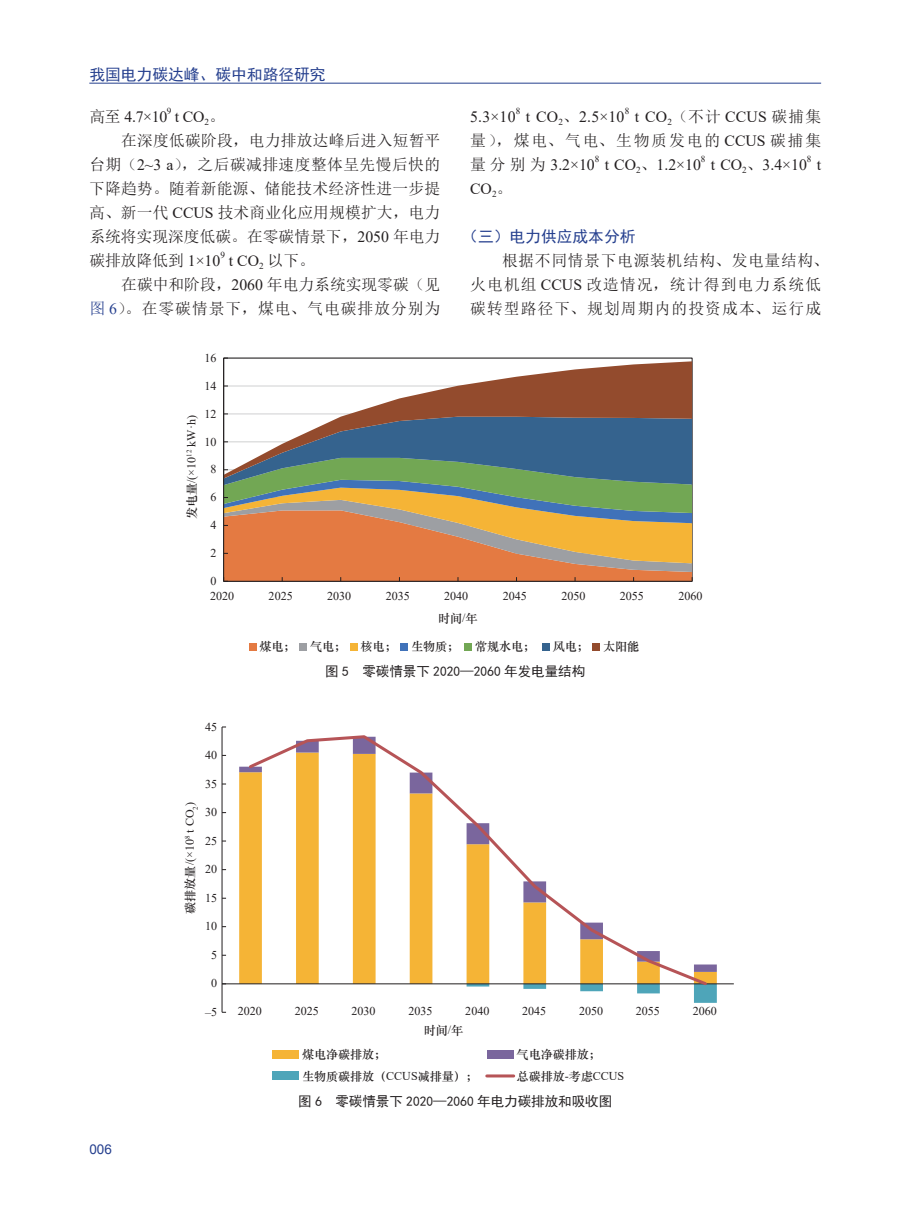
<style>
.page{position:relative;width:919px;height:1217px;background:#fff}
.page>*{position:absolute;margin:0;border:0;box-sizing:border-box;transform-origin:0 0}
.t1{font:15.75px/24px "Sim Sun";letter-spacing:.045em;color:#231f20;text-align:justify}
.t2{font:15.75px "Times New Roman";color:#231f20}
.t3{font:15.75px/24px "Sim Sun";letter-spacing:.07em;color:#231f20}
.t4{font:15.75px "Sim Hei";color:#253f8e}
.t5{font:15.75px "Sim Sun";letter-spacing:.12em;color:#231f20}
.t6{font:13.5px "Sim Hei";color:#231f20}
.t7{font:13.5px "Arial";color:#253f8e}
.t8{font:12px "Times New Roman";color:#231f20}
.t9{font:12px "ST Zhongsong";color:#231f20}
.t10{font:9.15px "Times New Roman";color:#231f20}
.s1{font-family:"Sim Sun"}
.s2{font-family:"Times New Roman"}
.s3{color:#253f8e}
.s4{font-family:"Times New Roman";color:#253f8e}
.s5{font-family:"ST Zhongsong"}
</style>
<div class="page">
<hr style="left:89px;top:83px;width:732px;height:1px;background:#253f8e">
<svg style="left:224px;top:361px;width:468px;height:52px"></svg>
<hr style="left:223px;top:358px;width:1px;height:223px;background:#231f20">
<svg style="left:223px;top:413px;width:469px;height:168px;background:#9a896a"></svg>
<div style="left:249px;top:643px;width:7px;height:7px;background:#e47a42"></div>
<div style="left:299px;top:643px;width:8px;height:7px;background:#9d9fa3"></div>
<div style="left:350px;top:643px;width:7px;height:7px;background:#f5b436"></div>
<div style="left:400px;top:643px;width:8px;height:7px;background:#4072b9"></div>
<div style="left:464px;top:643px;width:8px;height:7px;background:#72a754"></div>
<div style="left:542px;top:643px;width:7px;height:7px;background:#35638e"></div>
<div style="left:592px;top:643px;width:8px;height:7px;background:#934b2d"></div>
<svg style="left:239px;top:766px;width:477px;height:205px"></svg>
<svg style="left:523px;top:984px;width:193px;height:18px"></svg>
<hr style="left:221px;top:726px;width:1px;height:286px;background:#231f20">
<hr style="left:222px;top:983px;width:511px;height:1px;background:#231f20">
<svg style="left:246px;top:735px;width:463px;height:252px"></svg>
<div style="left:272px;top:1049px;width:27px;height:8px;background:#f5b436"></div>
<div style="left:486px;top:1049px;width:27px;height:8px;background:#7a669d"></div>
<div style="left:272px;top:1071px;width:27px;height:8px;background:#4ea5b9"></div>
<hr style="left:486px;top:1074px;width:27px;height:3px;background:#b65457">
<p class="t4" style="left:89px;top:66px;width:238px">我国电力碳达峰、碳中和路径研究</p>
<p class="t2" style="left:89px;top:105px;width:79px"><span class="s1">高至</span> 4.7×10</p>
<p class="t10" style="left:167px;top:105px;width:6px">9</p>
<p class="t2" style="left:175px;top:105px;width:51px">t CO<sub>2</sub><span class="s1">。</span></p>
<p class="t1" style="left:89px;top:128px;width:352px;text-indent:32px">在深度低碳阶段，电力排放达峰后进入短暂平台期（<span class="s2">2~3 a</span>），之后碳减排速度整体呈先慢后快的下降趋势。随着新能源、储能技术经济性进一步提高、新一代 <span class="s2">CCUS</span> 技术商业化应用规模扩大，电力系统将实现深度低碳。在零碳情景下，<span class="s2">2050</span> 年电力碳排放降低到 <span class="s2">1×10</span></p>
<p class="t10" style="left:220px;top:249px;width:6px">9</p>
<p class="t2" style="left:229px;top:249px;width:87px">t CO<sub>2</sub> <span class="s1">以下。</span></p>
<p class="t1" style="left:89px;top:272px;width:352px;text-align:right">在碳中和阶段，<span class="s2">2060</span> 年电力系统实现零碳（见<br><span class="s3">图</span> <span class="s4">6</span>）。在零碳情景下，煤电、气电碳排放分别为</p>
<p class="t8" style="left:204px;top:349px;width:14px">16</p>
<p class="t8" style="left:204px;top:377px;width:14px">14</p>
<p class="t8" style="left:204px;top:405px;width:14px">12</p>
<p class="t8" style="left:183px;top:519px;width:105px;rotate:-90deg"><span class="s5">发电量</span>/(×10<sup>12</sup> kW·h)</p>
<p class="t8" style="left:204px;top:433px;width:14px">10</p>
<p class="t8" style="left:210px;top:461px;width:8px">8</p>
<p class="t8" style="left:210px;top:489px;width:8px">6</p>
<p class="t8" style="left:210px;top:516px;width:8px">4</p>
<p class="t8" style="left:210px;top:544px;width:8px">2</p>
<p class="t8" style="left:210px;top:572px;width:8px">0</p>
<p class="t2" style="left:470px;top:105px;width:47px">5.3×10</p>
<p class="t10" style="left:515px;top:105px;width:6px">8</p>
<p class="t2" style="left:526px;top:105px;width:100px">t CO<sub>2</sub><span class="s1">、</span>2.5×10</p>
<p class="t10" style="left:624px;top:105px;width:6px">8</p>
<p class="t2" style="left:635px;top:105px;width:188px">t CO<sub>2</sub><span class="s1">（不计</span> CCUS <span class="s1">碳捕集</span></p>
<p class="t5" style="left:470px;top:132px;width:352px">量），煤电、气电、生物质发电的 <span class="s2">CCUS</span> 碳捕集</p>
<p class="t2" style="left:470px;top:153px;width:126px"><span class="s1">量分别为</span> 3.2×10</p>
<p class="t10" style="left:594px;top:153px;width:6px">8</p>
<p class="t2" style="left:604px;top:153px;width:98px">t CO<sub>2</sub><span class="s1">、</span>1.2×10</p>
<p class="t10" style="left:700px;top:153px;width:6px">8</p>
<p class="t2" style="left:710px;top:153px;width:98px">t CO<sub>2</sub><span class="s1">、</span>3.4×10</p>
<p class="t10" style="left:806px;top:153px;width:6px">8</p>
<p class="t2" style="left:816px;top:153px;width:6px">t</p>
<p class="t2" style="left:470px;top:177px;width:44px">CO<sub>2</sub><span class="s1">。</span></p>
<p class="t4" style="left:462px;top:228px;width:175px">（三）电力供应成本分析</p>
<p class="t3" style="left:470px;top:248px;width:360px;text-indent:32px">根据不同情景下电源装机结构、发电量结构、火电机组 <span class="s2">CCUS</span> 改造情况，统计得到电力系统低碳转型路径下、规划周期内的投资成本、运行成</p>
<p class="t8" style="left:210px;top:587px;width:26px">2020</p>
<p class="t8" style="left:268px;top:587px;width:26px">2025</p>
<p class="t8" style="left:327px;top:587px;width:26px">2030</p>
<p class="t8" style="left:385px;top:587px;width:26px">2035</p>
<p class="t8" style="left:444px;top:587px;width:26px">2040</p>
<p class="t8" style="left:503px;top:587px;width:26px">2045</p>
<p class="t8" style="left:561px;top:587px;width:26px">2050</p>
<p class="t8" style="left:620px;top:587px;width:26px">2055</p>
<p class="t8" style="left:678px;top:587px;width:26px">2060</p>
<p class="t7" style="left:89px;top:1140px;width:24px">006</p>
<p class="t8" style="left:205px;top:717px;width:14px">45</p>
<p class="t8" style="left:205px;top:746px;width:14px">40</p>
<p class="t8" style="left:205px;top:774px;width:14px">35</p>
<p class="t8" style="left:181px;top:913px;width:113px;rotate:-90deg"><span class="s5">碳排放量</span>/(×10<sup>8</sup> t CO<sub>2</sub>)</p>
<p class="t8" style="left:205px;top:803px;width:14px">30</p>
<p class="t8" style="left:205px;top:831px;width:14px">25</p>
<p class="t8" style="left:205px;top:860px;width:14px">20</p>
<p class="t8" style="left:205px;top:889px;width:14px">15</p>
<p class="t8" style="left:205px;top:917px;width:14px">10</p>
<p class="t8" style="left:211px;top:946px;width:8px">5</p>
<p class="t8" style="left:211px;top:974px;width:8px">0</p>
<p class="t8" style="left:205px;top:1003px;width:14px">–5</p>
<p class="t9" style="left:438px;top:610px;width:41px">时间<span class="s2">/</span>年</p>
<p class="t9" style="left:259px;top:637px;width:201px">煤电； 气电； 核电； 生物质；</p>
<p class="t9" style="left:475px;top:637px;width:62px">常规水电；</p>
<p class="t9" style="left:552px;top:637px;width:88px">风电； 太阳能</p>
<p class="t6" style="left:325px;top:664px;width:261px">图 5 零碳情景下 2020—2060 年发电量结构</p>
<p class="t8" style="left:238px;top:1002px;width:26px">2020</p>
<p class="t8" style="left:295px;top:1002px;width:26px">2025</p>
<p class="t8" style="left:351px;top:1002px;width:26px">2030</p>
<p class="t8" style="left:408px;top:1002px;width:26px">2035</p>
<p class="t8" style="left:465px;top:1002px;width:26px">2040</p>
<p class="t8" style="left:522px;top:1002px;width:26px">2045</p>
<p class="t8" style="left:579px;top:1002px;width:26px">2050</p>
<p class="t8" style="left:636px;top:1002px;width:26px">2055</p>
<p class="t8" style="left:692px;top:1002px;width:26px">2060</p>
<p class="t9" style="left:424px;top:1021px;width:41px">时间<span class="s2">/</span>年</p>
<p class="t9" style="left:302px;top:1046px;width:86px">煤电净碳排放；</p>
<p class="t9" style="left:516px;top:1046px;width:86px">气电净碳排放；</p>
<p class="t9" style="left:302px;top:1067px;width:177px">生物质碳排放（<span class="s2">CCUS</span>减排量）；</p>
<p class="t9" style="left:516px;top:1067px;width:109px">总碳排放<span class="s2">-</span>考虑<span class="s2">CCUS</span></p>
<p class="t6" style="left:298px;top:1093px;width:315px">图 6 零碳情景下 2020—2060 年电力碳排放和吸收图</p>
</div>
